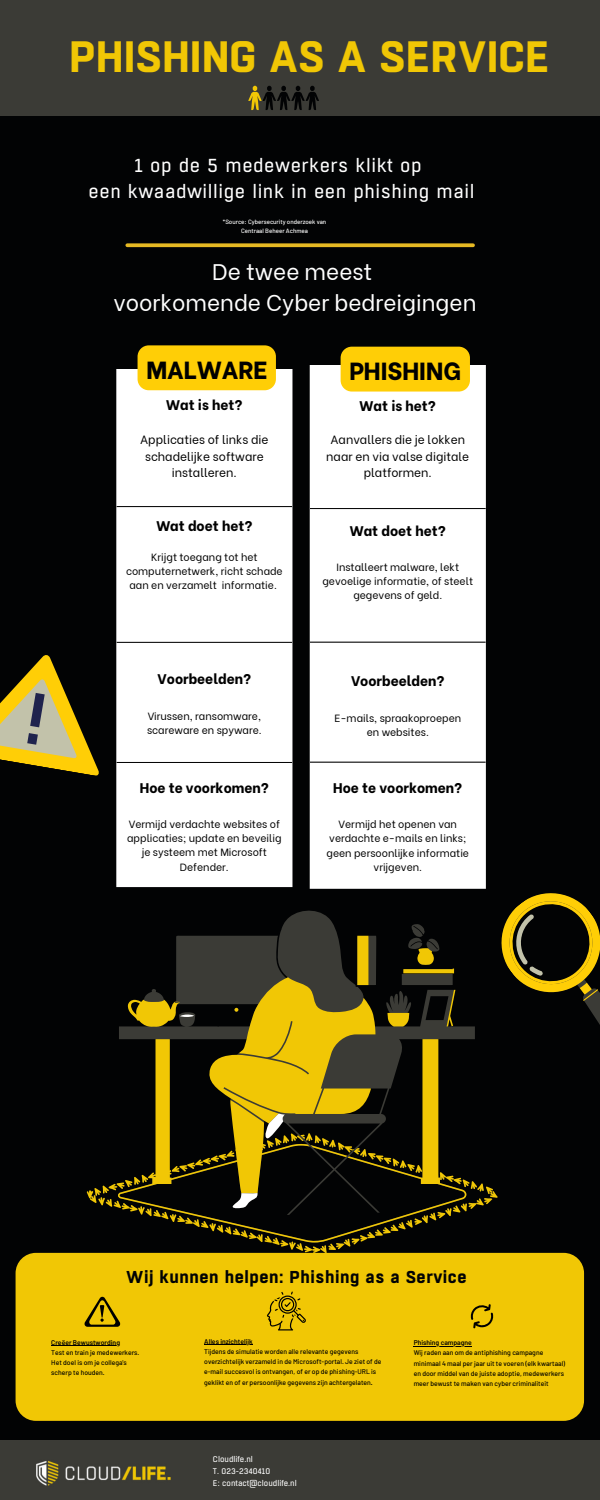
<style>
.page{position:relative;width:600px;height:1500px;background:#020304}
.page>*{position:absolute;margin:0;border:0;box-sizing:border-box;transform-origin:0 0}
.t1{font:700 43.8px "Boxed";color:#f1c705}
.t2{font:800 24.7px "Be Vietnam";color:#000}
.t3{font:22.5px/30.8px "Be Vietnam";color:#fff;text-align:center}
.t4{font:18.8px/26.2px "Boxed";letter-spacing:.03em;color:#fff;text-align:center}
.t5{font:700 17.2px "Boxed";letter-spacing:.03em;color:#020304}
.t6{font:800 14px "Be Vietnam";color:#000}
.t7{font:12px/16.5px "Be Vietnam";color:#000;text-align:center}
.t8{font:10.5px/14.2px "Be Vietnam";color:#000;text-align:center}
.t9{font:8.1px/12.2px "Boxed";color:#fff}
.t10{font:500 6.8px/10.2px "Barlow";color:#000}
.t11{font:600 6.8px "Barlow";color:#000}
.t12{font:500 6.2px/9.3px "Barlow";color:#fff;text-align:center}
.s1{font-weight:600}
</style>
<div class="page">
<div style="left:116px;top:369px;width:176px;height:518px;background:#fff"></div>
<hr style="left:116px;top:506px;width:176px;height:1px;background:#000">
<hr style="left:116px;top:642px;width:176px;height:1px;background:#000">
<hr style="left:116px;top:762px;width:176px;height:1px;background:#000">
<div style="left:310px;top:365px;width:176px;height:524px;background:#fff"></div>
<hr style="left:310px;top:508px;width:176px;height:1px;background:#000">
<hr style="left:310px;top:642px;width:176px;height:1px;background:#000">
<hr style="left:310px;top:762px;width:176px;height:1px;background:#000">
<svg style="left:501px;top:893px;width:99px;height:132px"></svg>
<svg style="left:0;top:655px;width:99px;height:121px"></svg>
<svg style="left:283px;top:910px;width:138px;height:16px"></svg>
<svg style="left:177px;top:926px;width:248px;height:10px"></svg>
<svg style="left:87px;top:936px;width:411px;height:317px"></svg>
<svg style="left:180px;top:1014px;width:105px;height:195px"></svg>
<div style="left:0;top:0;width:600px;height:116px;background:#3b3b36"></div>
<div style="left:16px;top:1253px;width:568px;height:168px;background:#f1c705;border-radius:20px"></div>
<div style="left:0;top:1440px;width:600px;height:60px;background:#3b3b36"></div>
<img style="left:36px;top:1461px;width:134px;height:25px">
<svg style="left:84px;top:1297px;width:36px;height:30px"></svg>
<svg style="left:470px;top:1304px;width:24px;height:24px"></svg>
<svg style="left:248px;top:86px;width:71px;height:24px"></svg>
<svg style="left:127px;top:243px;width:346px;height:4px"></svg>
<svg style="left:267px;top:1291px;width:39px;height:39px"></svg>
<div style="left:138px;top:345px;width:138px;height:45px;background:#ffce06;border-radius:11px"></div>
<div style="left:341px;top:347px;width:129px;height:45px;background:#ffce06"></div>
<hr style="left:51px;top:1345px;width:69px;height:1px;background:#000">
<hr style="left:204px;top:1344px;width:49px;height:1px;background:#000">
<hr style="left:414px;top:1346px;width:58px;height:1px;background:#000">
<h1 class="t1" style="left:69px;top:27px;width:482px">PHISHING AS A SERVICE</h1>
<h3 class="t4" style="left:89px;top:153px;width:387px">1 op de 5 medewerkers klikt op<br>een kwaadwillige link in een phishing mail</h3>
<p class="t12" style="left:223px;top:217px;width:105px">*Source: Cybersecurity onderzoek van<br>Centraal Beheer Achmea</p>
<h3 class="t3" style="left:113px;top:254px;width:365px">De twee meest<br>voorkomende Cyber bedreigingen</h3>
<h2 class="t2" style="left:146px;top:350px;width:122px">MALWARE</h2>
<h2 class="t2" style="left:350px;top:351px;width:113px">PHISHING</h2>
<h3 class="t6" style="left:166px;top:394px;width:78px">Wat is het?</h3>
<h3 class="t7" style="left:140px;top:430px;width:130px">Applicaties of links die schadelijke software installeren.</h3>
<h3 class="t6" style="left:156px;top:514px;width:98px">Wat doet het?</h3>
<h3 class="t8" style="left:126px;top:549px;width:158px">Krijgt toegang tot het computernetwerk, richt schade aan en verzamelt informatie.</h3>
<h3 class="t6" style="left:158px;top:668px;width:95px">Voorbeelden?</h3>
<h3 class="t8" style="left:147px;top:708px;width:116px;text-align:left">Virussen, ransomware, scareware en spyware.</h3>
<h3 class="t6" style="left:140px;top:776px;width:130px">Hoe te voorkomen?</h3>
<h3 class="t8" style="left:127px;top:816px;width:156px">Vermijd verdachte websites of applicaties; update en beveilig je systeem met Microsoft<br>Defender.</h3>
<h3 class="t6" style="left:360px;top:394px;width:78px">Wat is het?</h3>
<h3 class="t7" style="left:326px;top:431px;width:144px">Aanvallers die je lokken naar en via valse digitale platformen.</h3>
<h3 class="t6" style="left:350px;top:519px;width:98px">Wat doet het?</h3>
<h3 class="t8" style="left:322px;top:559px;width:152px">Installeert malware, lekt gevoelige informatie, of steelt gegevens of geld.</h3>
<h3 class="t6" style="left:351px;top:670px;width:95px">Voorbeelden?</h3>
<h3 class="t8" style="left:334px;top:710px;width:128px">E-mails, spraakoproepen en websites.</h3>
<h3 class="t6" style="left:333px;top:776px;width:130px">Hoe te voorkomen?</h3>
<h3 class="t8" style="left:327px;top:816px;width:144px">Vermijd het openen van verdachte e-mails en links; geen persoonlijke informatie vrijgeven.</h3>
<h3 class="t5" style="left:126px;top:1265px;width:342px">Wij kunnen helpen: Phishing as a Service</h3>
<p class="t11" style="left:51px;top:1338px;width:70px">Creëer Bewustwording</p>
<p class="t10" style="left:51px;top:1347px;width:90px">Test en train je medewerkers.<br>Het doel is om je collega's scherp te houden.</p>
<p class="t11" style="left:204px;top:1337px;width:50px">Alles inzichtelijk</p>
<p class="t10" style="left:204px;top:1346px;width:179px">Tijdens de simulatie worden alle relevante gegevens overzichtelijk verzameld in de Microsoft-portal. Je ziet of de e-mail succesvol is ontvangen, of er op de phishing-URL is geklikt en of er persoonlijke gegevens zijn achtergelaten<span class="s1">.</span></p>
<p class="t9" style="left:213px;top:1453px;width:85px">Cloudlife.nl<br>T. 023-2340410<br>E: contact@cloudlife.nl</p>
<p class="t11" style="left:414px;top:1339px;width:60px">Phishing campagne</p>
<p class="t10" style="left:414px;top:1348px;width:153px">Wij raden aan om de antiphishing campagne minimaal 4 maal per jaar uit te voeren (elk kwartaal) en door middel van de juiste adoptie, medewerkers meer bewust te maken van cyber criminaliteit</p>
</div>
